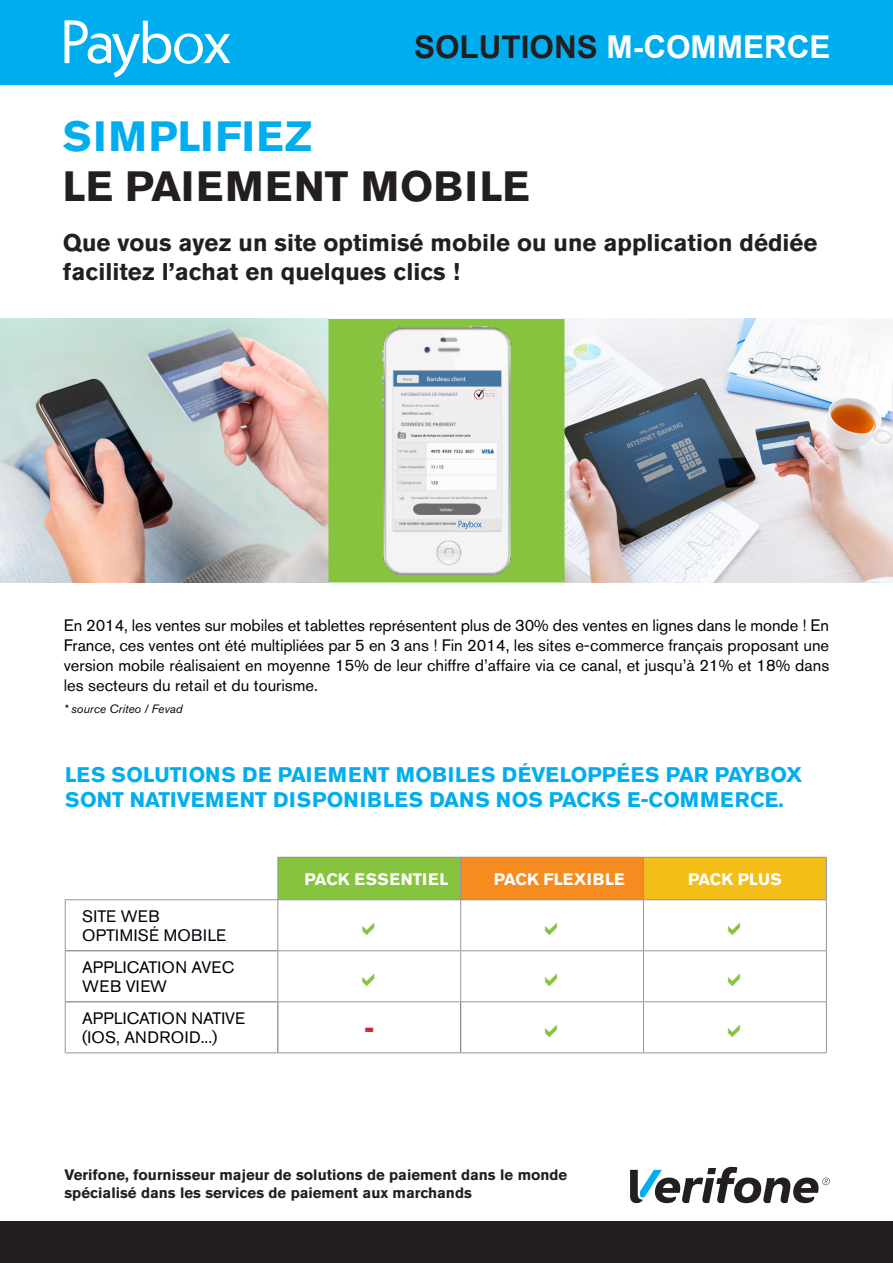
<style>
.page{position:relative;width:893px;height:1263px;background:#fff}
.page>*{position:absolute;margin:0;border:0;box-sizing:border-box;transform-origin:0 0}
.t1{font:700 42px "Akzidenz Grotesk BE";letter-spacing:.02em;color:#231f20}
.t2{font:700 42px "Akzidenz Grotesk BE";letter-spacing:.04em;color:#00aeef}
.t3{font:700 31.5px "Arial";color:#fff}
.t4{font:900 27px "Arial";color:#d1232a}
.t5{font:700 24px/28.8px "Akzidenz Grotesk BE";color:#231f20}
.t6{font:700 21px/25.2px "Akzidenz Grotesk BE";color:#00aeef}
.t7{font:16.5px/19.8px "Akzidenz Grotesk BE";color:#010209;text-align:justify}
.t8{font:16.5px "Akzidenz Grotesk BE";letter-spacing:.02em;color:#010209}
.t9{font:700 16.5px "Akzidenz Grotesk BE";color:#fff}
.t10{font:700 16.5px "Akzidenz Grotesk BE";letter-spacing:.02em;color:#fff}
.t11{font:700 15px "Akzidenz Grotesk BE";color:#231f20}
.t12{font:italic 12px "Akzidenz Grotesk BE";color:#010209}
.s1{color:#231f20}
</style>
<div class="page">
<img style="left:0;top:319px;width:328px;height:263px">
<img style="left:564px;top:319px;width:329px;height:263px">
<div style="left:328px;top:319px;width:236px;height:263px;background:#86c43f"></div>
<div style="left:278px;top:857px;width:183px;height:43px;background:#86c43f"></div>
<div style="left:461px;top:857px;width:182px;height:43px;background:#f68b1f"></div>
<div style="left:643px;top:857px;width:183px;height:43px;background:#f3be18"></div>
<hr style="left:66px;top:950px;width:211px;height:1px;background:#6c6d70">
<hr style="left:66px;top:1001px;width:211px;height:1px;background:#6c6d70">
<hr style="left:277px;top:1002px;width:1px;height:50px;background:#6c6d70">
<hr style="left:460px;top:1002px;width:1px;height:50px;background:#6c6d70">
<hr style="left:65px;top:900px;width:1px;height:51px;background:#939598">
<hr style="left:65px;top:951px;width:1px;height:51px;background:#939598">
<hr style="left:65px;top:1002px;width:1px;height:50px;background:#939598">
<hr style="left:65px;top:1052px;width:213px;height:1px;background:#939598">
<hr style="left:278px;top:1052px;width:183px;height:1px;background:#939598">
<hr style="left:461px;top:1052px;width:182px;height:1px;background:#939598">
<hr style="left:277px;top:900px;width:1px;height:50px;background:#939598">
<hr style="left:277px;top:951px;width:1px;height:50px;background:#939598">
<hr style="left:277px;top:1001px;width:184px;height:1px;background:#939598">
<hr style="left:277px;top:857px;width:184px;height:1px;background:#939598">
<hr style="left:461px;top:857px;width:182px;height:1px;background:#939598">
<hr style="left:643px;top:857px;width:184px;height:1px;background:#939598">
<hr style="left:460px;top:900px;width:1px;height:50px;background:#939598">
<hr style="left:460px;top:951px;width:1px;height:50px;background:#939598">
<hr style="left:461px;top:1001px;width:182px;height:1px;background:#939598">
<hr style="left:643px;top:900px;width:1px;height:50px;background:#939598">
<hr style="left:826px;top:900px;width:1px;height:50px;background:#939598">
<hr style="left:643px;top:950px;width:184px;height:1px;background:#939598">
<hr style="left:643px;top:951px;width:1px;height:50px;background:#939598">
<hr style="left:826px;top:951px;width:1px;height:50px;background:#939598">
<hr style="left:643px;top:1002px;width:1px;height:50px;background:#939598">
<hr style="left:826px;top:1002px;width:1px;height:50px;background:#939598">
<hr style="left:643px;top:1052px;width:184px;height:1px;background:#939598">
<hr style="left:65px;top:899px;width:213px;height:1px;background:#939598">
<hr style="left:277px;top:950px;width:184px;height:1px;background:#939598">
<hr style="left:461px;top:950px;width:182px;height:1px;background:#939598">
<hr style="left:643px;top:1001px;width:184px;height:1px;background:#939598">
<hr style="left:277px;top:858px;width:1px;height:41px;background:#939598">
<hr style="left:460px;top:858px;width:1px;height:41px;background:#939598">
<hr style="left:643px;top:858px;width:1px;height:41px;background:#939598">
<hr style="left:826px;top:858px;width:1px;height:41px;background:#939598">
<hr style="left:278px;top:899px;width:183px;height:1px;background:#939598">
<hr style="left:461px;top:899px;width:182px;height:1px;background:#939598">
<hr style="left:643px;top:899px;width:184px;height:1px;background:#939598">
<img style="left:383px;top:327px;width:127px;height:247px">
<div style="left:456px;top:520px;width:31px;height:10px;background:#e5e5e5"></div>
<svg style="left:459px;top:521px;width:23px;height:8px"></svg>
<div style="left:0;top:0;width:893px;height:84px;background:#00aeef"></div>
<svg style="left:65px;top:20px;width:165px;height:57px"></svg>
<svg style="left:630px;top:1167px;width:200px;height:36px"></svg>
<div style="left:0;top:1222px;width:893px;height:41px;background:#231f20"></div>
<p class="t3" style="left:414px;top:26px;width:418px"><span class="s1">SOLUTIONS</span> M-COMMERCE</p>
<p class="t2" style="left:63px;top:112px;width:250px">SIMPLIFIEZ</p>
<p class="t1" style="left:63px;top:162px;width:468px">LE PAIEMENT MOBILE</p>
<p class="t5" style="left:63px;top:228px;width:756px">Que vous ayez un site optimisé mobile ou une application dédiée facilitez l’achat en quelques clics !</p>
<p class="t7" style="left:64px;top:615px;width:767px">En 2014, les ventes sur mobiles et tablettes représentent plus de 30% des ventes en lignes dans le monde ! En France, ces ventes ont été multipliées par 5 en 3 ans ! Fin 2014, les sites e-commerce français proposant une version mobile réalisaient en moyenne 15% de leur chiffre d’affaire via ce canal, et jusqu’à 21% et 18% dans les secteurs du retail et du tourisme.</p>
<p class="t12" style="left:64px;top:702px;width:120px">* source Criteo / Fevad</p>
<p class="t6" style="left:65px;top:762px;width:739px">LES SOLUTIONS DE PAIEMENT MOBILES DÉVELOPPÉES PAR PAYBOX<br>SONT NATIVEMENT DISPONIBLES DANS NOS PACKS E-COMMERCE.</p>
<p class="t7" style="left:82px;top:906px;width:79px">SITE WEB</p>
<p class="t8" style="left:82px;top:926px;width:146px">OPTIMISÉ MOBILE</p>
<p class="t7" style="left:82px;top:957px;width:154px">APPLICATION AVEC</p>
<p class="t7" style="left:82px;top:977px;width:86px">WEB VIEW</p>
<p class="t7" style="left:82px;top:1008px;width:164px">APPLICATION NATIVE</p>
<p class="t8" style="left:82px;top:1028px;width:137px">(IOS, ANDROID...)</p>
<p class="t10" style="left:305px;top:869px;width:145px">PACK ESSENTIEL</p>
<p class="t9" style="left:494px;top:869px;width:132px">PACK FLEXIBLE</p>
<p class="t9" style="left:688px;top:869px;width:95px">PACK PLUS</p>
<p class="t4" style="left:365px;top:1008px;width:10px">-</p>
<p class="t11" style="left:65px;top:1166px;width:504px">Verifone, fournisseur majeur de solutions de paiement dans le monde</p>
<p class="t11" style="left:65px;top:1184px;width:409px">spécialisé dans les services de paiement aux marchands</p>
</div>
